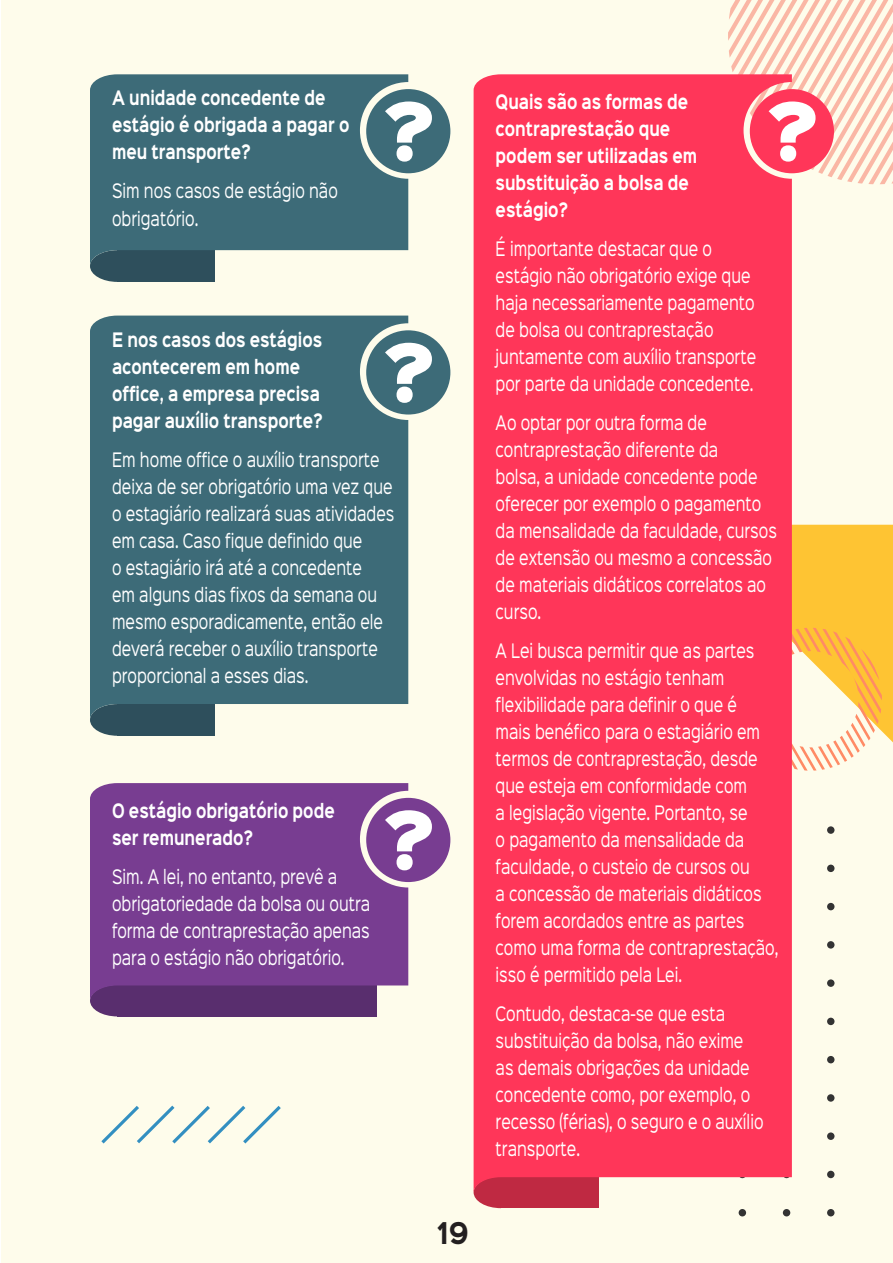
<style>
.page{position:relative;width:893px;height:1263px;background:#fff}
.page>*{position:absolute;margin:0;border:0;box-sizing:border-box;transform-origin:0 0}
.t1{font:72px "Sinkin Sans 900 X Black";color:#fff}
.t2{font:700 27px "Sinkin Sans 700";color:#231f20;scale:.9 1}
.texto_box{font:18px/27px "Sinkin Sans 400";color:#fff;scale:.75 1}
.título_box{font:700 18px/27px "Sinkin Sans 700";color:#fff;scale:.75 1}
</style>
<div class="page">
<div style="left:1px;top:0;width:892px;height:1263px;background:#fefce7"></div>
<svg style="left:101px;top:1105px;width:180px;height:38px"></svg>
<div style="left:792px;top:525px;width:101px;height:218px;background:#fec433"></div>
<svg style="left:739px;top:1209px;width:7px;height:7px"></svg>
<svg style="left:783px;top:1209px;width:7px;height:7px"></svg>
<svg style="left:827px;top:826px;width:7px;height:390px"></svg>
<svg style="left:792px;top:628px;width:90px;height:143px"></svg>
<svg style="left:728px;top:0;width:165px;height:184px"></svg>
<div style="left:117px;top:250px;width:98px;height:32px;background:#2e4f5c"></div>
<div style="left:117px;top:704px;width:98px;height:32px;background:#2e4f5c"></div>
<svg style="left:90px;top:266px;width:27px;height:16px"></svg>
<svg style="left:90px;top:720px;width:27px;height:16px"></svg>
<div style="left:501px;top:1176px;width:98px;height:32px;background:#bf2942"></div>
<svg style="left:474px;top:1193px;width:27px;height:15px"></svg>
<div style="left:117px;top:985px;width:260px;height:31px;background:#592e6e"></div>
<svg style="left:90px;top:1001px;width:27px;height:15px"></svg>
<svg style="left:90px;top:74px;width:318px;height:192px;background:#4a747f"></svg>
<div style="left:90px;top:316px;width:318px;height:404px;background:#3d6b78"></div>
<div style="left:366px;top:89px;width:84px;height:84px;background:#3d6b78;border-radius:50%"></div>
<div style="left:366px;top:330px;width:84px;height:84px;background:#3d6b78;border-radius:50%"></div>
<div style="left:474px;top:74px;width:318px;height:1119px;background:#ff3659"></div>
<div style="left:750px;top:89px;width:84px;height:84px;background:#ff3659;border-radius:50%"></div>
<svg style="left:90px;top:783px;width:318px;height:218px;background:#794090"></svg>
<div style="left:366px;top:798px;width:84px;height:84px;background:#783d91;border-radius:50%"></div>
<p class="título_box" style="left:112px;top:86px;width:318px">A unidade concedente de estágio é obrigada a pagar o meu transporte?</p>
<p class="texto_box" style="left:112px;top:176px;width:303px">Sim nos casos de estágio não obrigatório.</p>
<p class="t1" style="left:381px;top:94px;width:56px">?</p>
<p class="título_box" style="left:112px;top:327px;width:282px">E nos casos dos estágios acontecerem em home office, a empresa precisa pagar auxílio transporte?</p>
<p class="texto_box" style="left:112px;top:444px;width:378px">Em home office o auxílio transporte deixa de ser obrigatório uma vez que o estagiário realizará suas atividades em casa. Caso fique definido que<br>o estagiário irá até a concedente<br>em alguns dias fixos da semana ou mesmo esporadicamente, então ele deverá receber o auxílio transporte proporcional a esses dias.</p>
<p class="t1" style="left:381px;top:335px;width:56px">?</p>
<p class="título_box" style="left:112px;top:798px;width:298px">O estágio obrigatório pode ser remunerado?</p>
<p class="texto_box" style="left:112px;top:862px;width:346px">Sim. A lei, no entanto, prevê a obrigatoriedade da bolsa ou outra forma de contraprestação apenas para o estágio não obrigatório.</p>
<p class="t1" style="left:381px;top:802px;width:56px">?</p>
<h2 class="t2" style="left:437px;top:1219px;width:37px">19</h2>
<p class="título_box" style="left:496px;top:89px;width:270px">Quais são as formas de contraprestação que podem ser utilizadas em substituição a bolsa de estágio?</p>
<p class="texto_box" style="left:496px;top:234px;width:349px">É importante destacar que o estágio não obrigatório exige que haja necessariamente pagamento de bolsa ou contraprestação juntamente com auxílio transporte por parte da unidade concedente.</p>
<p class="texto_box" style="left:496px;top:408px;width:377px">Ao optar por outra forma de contraprestação diferente da<br>bolsa, a unidade concedente pode oferecer por exemplo o pagamento da mensalidade da faculdade, cursos de extensão ou mesmo a concessão de materiais didáticos correlatos ao curso.</p>
<p class="texto_box" style="left:496px;top:636px;width:379px">A Lei busca permitir que as partes envolvidas no estágio tenham flexibilidade para definir o que é<br>mais benéfico para o estagiário em termos de contraprestação, desde que esteja em conformidade com<br>a legislação vigente. Portanto, se<br>o pagamento da mensalidade da faculdade, o custeio de cursos ou<br>a concessão de materiais didáticos forem acordados entre as partes como uma forma de contraprestação, isso é permitido pela Lei.</p>
<p class="texto_box" style="left:496px;top:999px;width:359px">Contudo, destaca-se que esta substituição da bolsa, não exime as demais obrigações da unidade concedente como, por exemplo, o recesso (férias), o seguro e o auxílio transporte.</p>
<p class="t1" style="left:765px;top:94px;width:56px">?</p>
</div>
